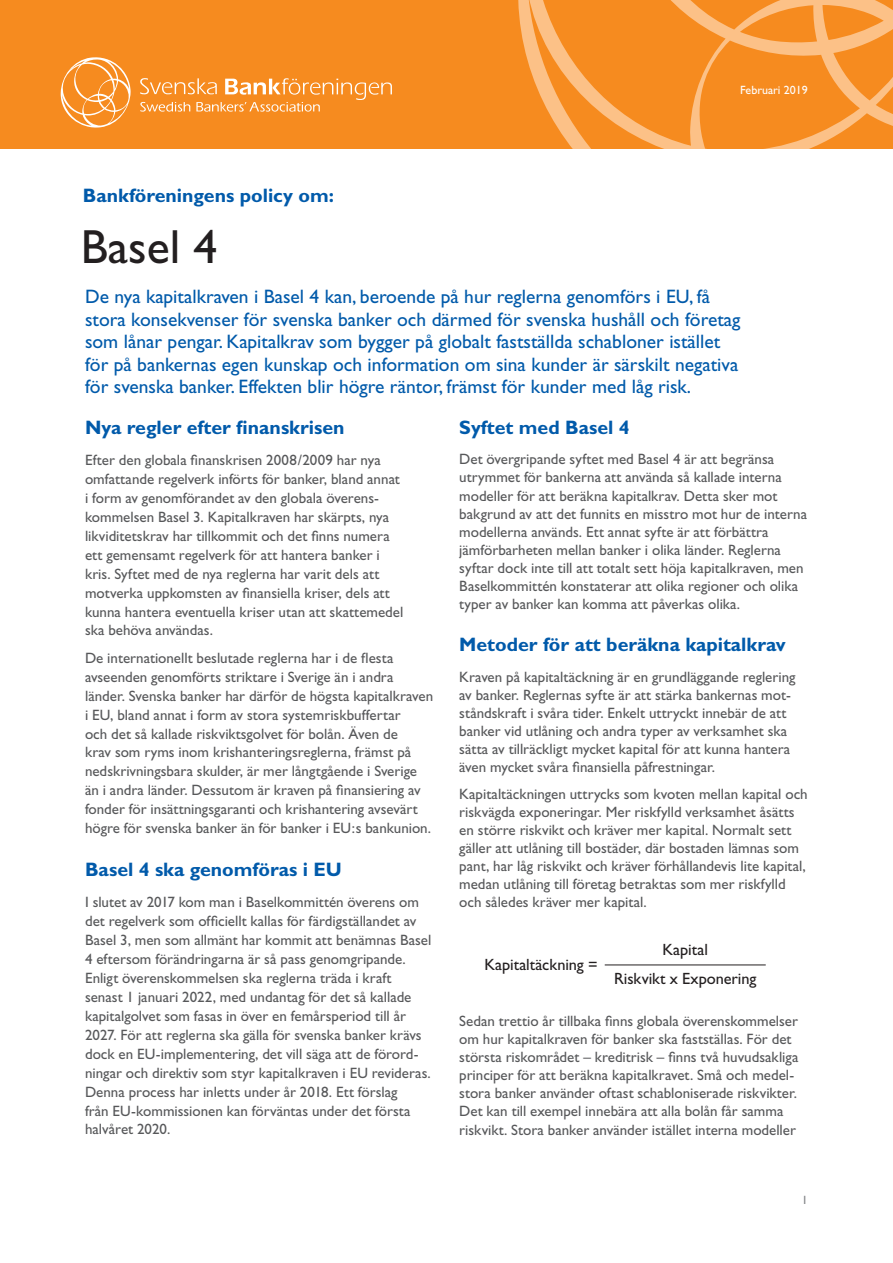
<style>
.page{position:relative;width:893px;height:1263px;background:#fff}
.page>*{position:absolute;margin:0;border:0;box-sizing:border-box;transform-origin:0 0}
.t1{font:48px "Gill Sans";color:#231f20}
.t2{font:19.5px/22.5px "Gill Sans";color:#015aaa}
.t3{font:700 19.5px "Gill Sans";color:#015aaa}
.t4{font:16.35px/28.8px "Gill Sans";letter-spacing:-.005em;color:#231f20;text-align:center}
.t5{font:15px/18.9px "Gill Sans";color:#57585a}
.t6{font:12px "Gill Sans";color:#fff}
.t7{font:12px "Gill Sans";color:#808285}
</style>
<div class="page">
<div style="left:0;top:0;width:893px;height:149px;background:#f68b1f"></div>
<svg style="left:518px;top:0;width:375px;height:149px"></svg>
<svg style="left:61px;top:57px;width:70px;height:71px"></svg>
<svg style="left:140px;top:78px;width:252px;height:34px"></svg>
<hr style="left:605px;top:964px;width:161px;height:1px;background:#231f20">
<h2 class="t3" style="left:83px;top:184px;width:253px">Bankföreningens policy om:</h2>
<h1 class="t1" style="left:81px;top:219px;width:138px">Basel 4</h1>
<p class="t6" style="left:740px;top:83px;width:69px">Februari 2019</p>
<p class="t2" style="left:85px;top:286px;width:657px">De nya kapitalkraven i Basel 4 kan, beroende på hur reglerna genomförs i EU, få stora konsekvenser för svenska banker och därmed för svenska hushåll och företag som lånar pengar. Kapitalkrav som bygger på globalt fastställda schabloner istället för på bankernas egen kunskap och information om sina kunder är särskilt negativa för svenska banker. Effekten blir högre räntor, främst för kunder med låg risk.</p>
<h2 class="t3" style="left:85px;top:415px;width:261px">Nya regler efter finanskrisen</h2>
<p class="t5" style="left:85px;top:451px;width:320px">Efter den globala finanskrisen 2008/2009 har nya omfattande regelverk införts för banker, bland annat i form av genomförandet av den globala överens&shy;kommelsen Basel 3. Kapitalkraven har skärpts, nya likviditetskrav har tillkommit och det finns numera ett gemensamt regelverk för att hantera banker i kris. Syftet med de nya reglerna har varit dels att motverka uppkomsten av finansiella kriser, dels att kunna hantera eventuella kriser utan att skattemedel ska behöva användas.</p>
<p class="t5" style="left:85px;top:648px;width:350px">De internationellt beslutade reglerna har i de flesta avseenden genomförts striktare i Sverige än i andra länder. Svenska banker har därför de högsta kapitalkraven i EU, bland annat i form av stora systemriskbuffertar<br>och det så kallade riskviktsgolvet för bolån. Även de<br>krav som ryms inom krishanteringsreglerna, främst på nedskrivningsbara skulder, är mer långtgående i Sverige än i andra länder. Dessutom är kraven på finansiering av fonder för insättningsgaranti och krishantering avsevärt högre för svenska banker än för banker i EU:s bankunion.</p>
<h2 class="t3" style="left:85px;top:858px;width:258px">Basel 4 ska genomföras i EU</h2>
<p class="t5" style="left:85px;top:893px;width:348px">I slutet av 2017 kom man i Baselkommittén överens om det regelverk som officiellt kallas för färdigställandet av Basel 3, men som allmänt har kommit att benämnas Basel 4 eftersom förändringarna är så pass genomgripande.<br>Enligt överenskommelsen ska reglerna träda i kraft senast 1 januari 2022, med undantag för det så kallade kapitalgolvet som fasas in över en femårsperiod till år 2027. För att reglerna ska gälla för svenska banker krävs dock en EU-implementering, det vill säga att de förord&shy;ningar och direktiv som styr kapitalkraven i EU revideras.<br>Denna process har inletts under år 2018. Ett förslag<br>från EU-kommissionen kan förväntas under det första halvåret 2020.</p>
<h2 class="t3" style="left:459px;top:415px;width:172px">Syftet med Basel 4</h2>
<p class="t5" style="left:459px;top:450px;width:349px;line-height:18.1px">Det övergripande syftet med Basel 4 är att begränsa utrymmet för bankerna att använda så kallade interna modeller för att beräkna kapitalkrav. Detta sker mot bakgrund av att det funnits en misstro mot hur de interna modellerna används. Ett annat syfte är att förbättra jämförbarheten mellan banker i olika länder. Reglerna syftar dock inte till att totalt sett höja kapitalkraven, men Baselkommittén konstaterar att olika regioner och olika typer av banker kan komma att påverkas olika.</p>
<h2 class="t3" style="left:459px;top:633px;width:328px">Metoder för att beräkna kapitalkrav</h2>
<p class="t5" style="left:459px;top:668px;width:338px;line-height:18.1px">Kraven på kapitaltäckning är en grundläggande reglering av banker. Reglernas syfte är att stärka bankernas mot&shy;ståndskraft i svåra tider. Enkelt uttryckt innebär de att banker vid utlåning och andra typer av verksamhet ska sätta av tillräckligt mycket kapital för att kunna hantera även mycket svåra finansiella påfrestningar.</p>
<p class="t5" style="left:459px;top:785px;width:350px;line-height:18.1px">Kapitaltäckningen uttrycks som kvoten mellan kapital och riskvägda exponeringar. Mer riskfylld verksamhet åsätts en större riskvikt och kräver mer kapital. Normalt sett gäller att utlåning till bostäder, där bostaden lämnas som pant, har låg riskvikt och kräver förhållandevis lite kapital, medan utlåning till företag betraktas som mer riskfylld och således kräver mer kapital.</p>
<p class="t4" style="left:614px;top:935px;width:144px">Kapital<br>Riskvikt x Exponering</p>
<p class="t5" style="left:459px;top:1012px;width:341px;line-height:18.1px">Sedan trettio år tillbaka finns globala överenskommelser om hur kapitalkraven för banker ska fastställas. För det största riskområdet – kreditrisk – finns två huvudsakliga principer för att beräkna kapitalkravet. Små och medel&shy;stora banker använder oftast schabloniserade riskvikter.<br>Det kan till exempel innebära att alla bolån får samma riskvikt. Stora banker använder istället interna modeller</p>
<p class="t4" style="left:484px;top:951px;width:115px">Kapitaltäckning =</p>
<p class="t7" style="left:802px;top:1193px;width:7px">1</p>
</div>
